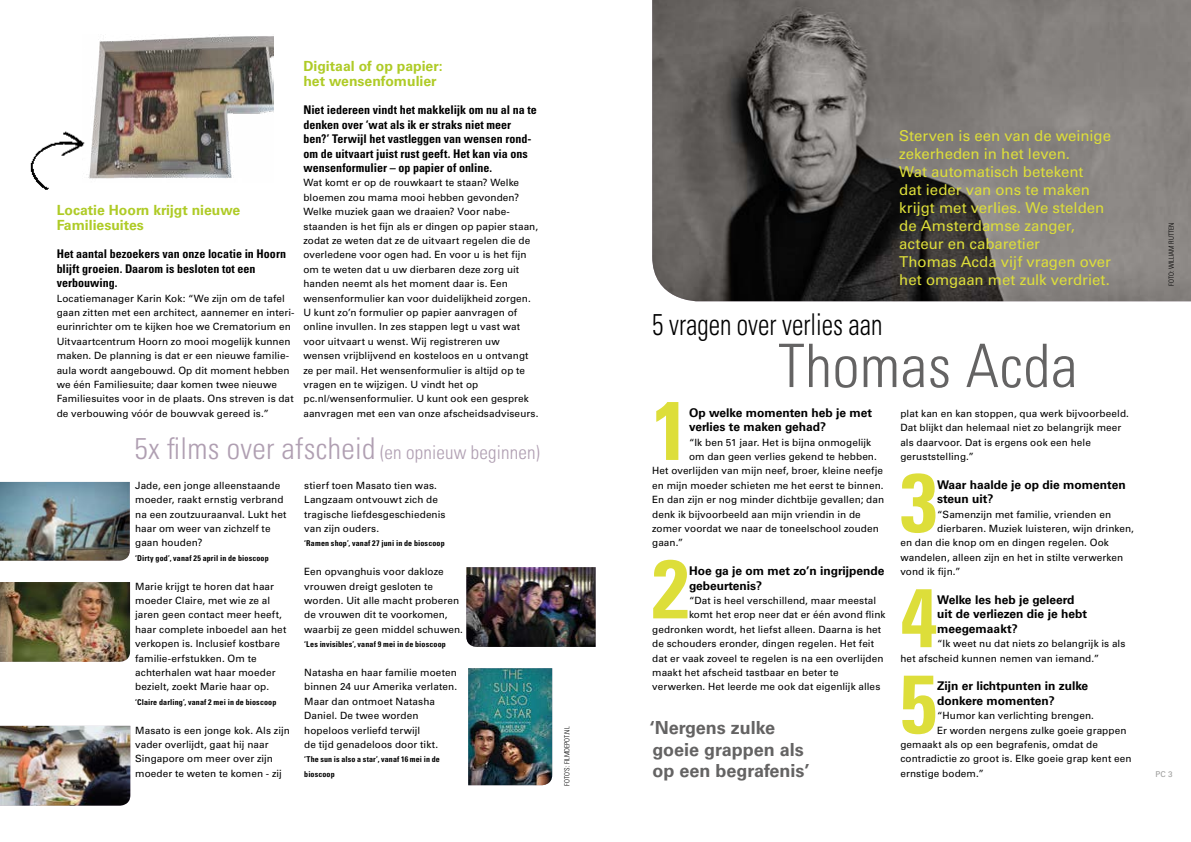
<style>
.page{position:relative;width:1191px;height:842px;background:#fff}
.page>*{position:absolute;margin:0;border:0;box-sizing:border-box;transform-origin:0 0}
.t1{font:700 condensed 82.8px "Univers LT Pro";color:#ddde3a}
.t2{font:300 condensed 60px "Univers LT Pro";letter-spacing:.01em;color:#646363}
.t3{font:300 condensed 30px "Univers LT Pro";letter-spacing:.01em;color:#b09fb2}
.t4{font:300 condensed 30px "Univers LT Pro";color:#000;scale:.85 1}
.t5{font:700 18px/21.6px "Univers LT Pro 65";color:#646363}
.t6{font:15px/18px "Univers LT Pro 55 Roman";letter-spacing:-.005em;color:#ddde3a}
.t7{font:700 14px/14.4px "Univers LT Pro 65";color:#afcb27}
.t8{font:700 condensed 12px/14.4px "Univers LT Pro";color:#000}
.t9{font:700 12px/14.4px "Univers LT Pro 65";color:#000}
.t10{font:10px/14.4px "Univers LT Pro 55 Roman";letter-spacing:.005em;color:#000}
.t11{font:700 condensed 8px/14.5px "Univers LT Pro";letter-spacing:.015em;color:#000}
.t12{font:8px "Univers LT Pro 55 Roman";color:#9d9d9c}
.t13{font:300 condensed 7px "Univers LT Pro";color:#000}
.s1{font-size:19px}
</style>
<div class="page">
<img style="left:94px;top:35px;width:180px;height:143px">
<img style="left:30px;top:113px;width:87px;height:77px">
<img style="left:0;top:582px;width:130px;height:80px">
<img style="left:0;top:726px;width:130px;height:79px">
<img style="left:466px;top:567px;width:129px;height:80px">
<img style="left:468px;top:668px;width:84px;height:117px">
<img style="left:0;top:482px;width:130px;height:79px">
<img style="left:652px;top:0;width:539px;height:301px">
<h3 class="t7" style="left:57px;top:202px;width:185px">Locatie Hoorn krijgt nieuwe<br>Familiesuites</h3>
<p class="t8" style="left:57px;top:247px;width:231px">Het aantal bezoekers van onze locatie in Hoorn blijft groeien. Daarom is besloten tot een verbouwing.</p>
<p class="t10" style="left:57px;top:290px;width:239px">Locatiemanager Karin Kok: “We zijn om de tafel gaan zitten met een architect, aannemer en interi&shy;eurinrichter om te kijken hoe we Crematorium en Uitvaartcentrum Hoorn zo mooi mogelijk kunnen maken. De planning is dat er een nieuwe familie&shy;aula wordt aangebouwd. Op dit moment hebben we één Familiesuite; daar komen twee nieuwe Familiesuites voor in de plaats. Ons streven is dat de verbouwing vóór de bouwvak gereed is.”</p>
<h3 class="t7" style="left:303px;top:58px;width:141px">Digitaal of op papier: het wensenfomulier</h3>
<p class="t8" style="left:303px;top:103px;width:235px">Niet iedereen vindt het makkelijk om nu al na te denken over ‘wat als ik er straks niet meer ben?’ Terwijl het vastleggen van wensen rond&shy;om de uitvaart juist rust geeft. Het kan via ons wensenformulier – op papier of online.</p>
<p class="t10" style="left:303px;top:175px;width:237px">Wat komt er op de rouwkaart te staan? Welke bloemen zou mama mooi hebben gevonden?<br>Welke muziek gaan we draaien? Voor nabe&shy;staanden is het fijn als er dingen op papier staan, zodat ze weten dat ze de uitvaart regelen die de overledene voor ogen had. En voor u is het fijn om te weten dat u uw dierbaren deze zorg uit handen neemt als het moment daar is. Een wensenformulier kan voor duidelijkheid zorgen.<br>U kunt zo’n formulier op papier aanvragen of online invullen. In zes stappen legt u vast wat voor uitvaart u wenst. Wij registreren uw wensen vrijblijvend en kosteloos en u ontvangt ze per mail. Het wensenformulier is altijd op te vragen en te wijzigen. U vindt het op pc.nl/wensenformulier. U kunt ook een gesprek aanvragen met een van onze afscheidsadviseurs.</p>
<h3 class="t3" style="left:134px;top:428px;width:407px">5x films over afscheid <span class="s1">(en opnieuw beginnen)</span></h3>
<p class="t10" style="left:304px;top:478px;width:143px">stierf toen Masato tien was.<br>Langzaam ontvouwt zich de tragische liefdesgeschiedenis van zijn ouders.</p>
<p class="t11" style="left:304px;top:536px;width:142px">‘Ramen shop’, vanaf 27 juni in de bioscoop</p>
<p class="t10" style="left:304px;top:564px;width:160px">Een opvanghuis voor dakloze vrouwen dreigt gesloten te worden. Uit alle macht proberen de vrouwen dit te voorkomen, waarbij ze geen middel schuwen.</p>
<p class="t11" style="left:304px;top:637px;width:143px">‘Les invisibles’, vanaf 9 mei in de bioscoop</p>
<p class="t10" style="left:304px;top:665px;width:154px">Natasha en haar familie moeten binnen 24 uur Amerika verlaten.<br>Maar dan ontmoet Natasha<br>Daniel. De twee worden hopeloos verliefd terwijl<br>de tijd genadeloos door tikt.</p>
<p class="t11" style="left:304px;top:752px;width:137px">‘The sun is also a star’, vanaf 16 mei in de bioscoop</p>
<p class="t10" style="left:135px;top:478px;width:153px">Jade, een jonge alleenstaande moeder, raakt ernstig verbrand na een zoutzuuraanval. Lukt het haar om weer van zichzelf te gaan houden?</p>
<p class="t11" style="left:135px;top:551px;width:135px">‘Dirty god’, vanaf 25 april in de bioscoop</p>
<p class="t10" style="left:135px;top:578px;width:153px">Marie krijgt te horen dat haar moeder Claire, met wie ze al jaren geen contact meer heeft, haar complete inboedel aan het verkopen is. Inclusief kostbare familie-erfstukken. Om te achterhalen wat haar moeder bezielt, zoekt Marie haar op.</p>
<p class="t11" style="left:135px;top:695px;width:143px">‘Claire darling’, vanaf 2 mei in de bioscoop</p>
<p class="t10" style="left:135px;top:722px;width:156px">Masato is een jonge kok. Als zijn vader overlijdt, gaat hij naar<br>Singapore om meer over zijn moeder te weten te komen - zij</p>
<p class="t13" style="left:562px;top:786px;width:61px;rotate:-90deg">FOTO’S: FILMDEPOT.NL</p>
<p class="t6" style="left:899px;top:126px;width:213px">Sterven is een van de weinige zekerheden in het leven.<br>Wat automatisch betekent<br>dat ieder van ons te maken krijgt met verlies. We stelden de Amsterdamse zanger, acteur en cabaretier<br>Thomas Acda vijf vragen over het omgaan met zulk verdriet.</p>
<h3 class="t4" style="left:652px;top:304px;width:272px">5 vragen over verlies aan</h3>
<h2 class="t2" style="left:778px;top:325px;width:301px">Thomas Acda</h2>
<h1 class="t1" style="left:652px;top:380px;width:38px">1</h1>
<p class="t9" style="left:689px;top:405px;width:185px">Op welke momenten heb je met verlies te maken gehad?</p>
<p class="t10" style="left:900px;top:406px;width:230px">plat kan en kan stoppen, qua werk bijvoorbeeld.<br>Dat blijkt dan helemaal niet zo belangrijk meer als daarvoor. Dat is ergens ook een hele geruststelling.”</p>
<h1 class="t1" style="left:900px;top:452px;width:38px">3</h1>
<p class="t9" style="left:937px;top:477px;width:190px">Waar haalde je op die momenten steun uit?</p>
<p class="t10" style="left:689px;top:434px;width:184px">“Ik ben 51 jaar. Het is bijna onmogelijk</p>
<p class="t10" style="left:689px;top:449px;width:189px">om dan geen verlies gekend te hebben.</p>
<p class="t10" style="left:652px;top:463px;width:232px">Het overlijden van mijn neef, broer, kleine neefje</p>
<p class="t10" style="left:652px;top:478px;width:233px">en mijn moeder schieten me het eerst te binnen.</p>
<p class="t10" style="left:652px;top:492px;width:233px">En dan zijn er nog minder dichtbije gevallen; dan</p>
<p class="t10" style="left:652px;top:506px;width:210px">denk ik bijvoorbeeld aan mijn vriendin in de</p>
<p class="t10" style="left:652px;top:521px;width:228px">zomer voordat we naar de toneelschool zouden</p>
<p class="t10" style="left:652px;top:535px;width:33px">gaan.”</p>
<h1 class="t1" style="left:652px;top:538px;width:38px">2</h1>
<p class="t9" style="left:689px;top:563px;width:197px">Hoe ga je om met zo’n ingrijpende gebeurtenis?</p>
<p class="t10" style="left:937px;top:506px;width:175px">“Samenzijn met familie, vrienden en</p>
<p class="t10" style="left:937px;top:521px;width:198px">dierbaren. Muziek luisteren, wijn drinken,</p>
<p class="t10" style="left:900px;top:535px;width:210px">en dan die knop om en dingen regelen. Ook</p>
<p class="t10" style="left:900px;top:550px;width:224px">wandelen, alleen zijn en het in stilte verwerken</p>
<p class="t10" style="left:900px;top:564px;width:62px">vond ik fijn.”</p>
<h1 class="t1" style="left:900px;top:567px;width:38px">4</h1>
<p class="t9" style="left:937px;top:592px;width:151px">Welke les heb je geleerd uit de verliezen die je hebt meegemaakt?</p>
<p class="t10" style="left:689px;top:593px;width:189px">“Dat is heel verschillend, maar meestal</p>
<p class="t10" style="left:689px;top:607px;width:198px">komt het erop neer dat er één avond flink</p>
<p class="t10" style="left:652px;top:622px;width:231px">gedronken wordt, het liefst alleen. Daarna is het</p>
<p class="t10" style="left:652px;top:636px;width:223px">de schouders eronder, dingen regelen. Het feit</p>
<p class="t10" style="left:652px;top:650px;width:233px">dat er vaak zoveel te regelen is na een overlijden</p>
<p class="t10" style="left:652px;top:665px;width:188px">maakt het afscheid tastbaar en beter te</p>
<p class="t10" style="left:652px;top:679px;width:230px">verwerken. Het leerde me ook dat eigenlijk alles</p>
<p class="t10" style="left:900px;top:636px;width:227px;text-indent:37px">“Ik weet nu dat niets zo belangrijk is als het afscheid kunnen nemen van iemand.”</p>
<h1 class="t1" style="left:900px;top:653px;width:38px">5</h1>
<p class="t9" style="left:937px;top:678px;width:153px">Zijn er lichtpunten in zulke donkere momenten?</p>
<p class="t10" style="left:937px;top:708px;width:158px">“Humor kan verlichting brengen.</p>
<p class="t10" style="left:937px;top:722px;width:191px">Er worden nergens zulke goeie grappen</p>
<p class="t10" style="left:900px;top:737px;width:199px">gemaakt als op een begrafenis, omdat de</p>
<p class="t10" style="left:900px;top:751px;width:233px">contradictie zo groot is. Elke goeie grap kent een</p>
<p class="t10" style="left:900px;top:766px;width:85px">ernstige bodem.”</p>
<h3 class="t5" style="left:649px;top:716px;width:161px">‘Nergens zulke goeie grappen als op een begrafenis’</h3>
<p class="t13" style="left:1166px;top:286px;width:64px;rotate:-90deg">FOTO: WILLIAM RUTTEN</p>
<p class="t12" style="left:1155px;top:768px;width:19px">PC 3</p>
</div>
